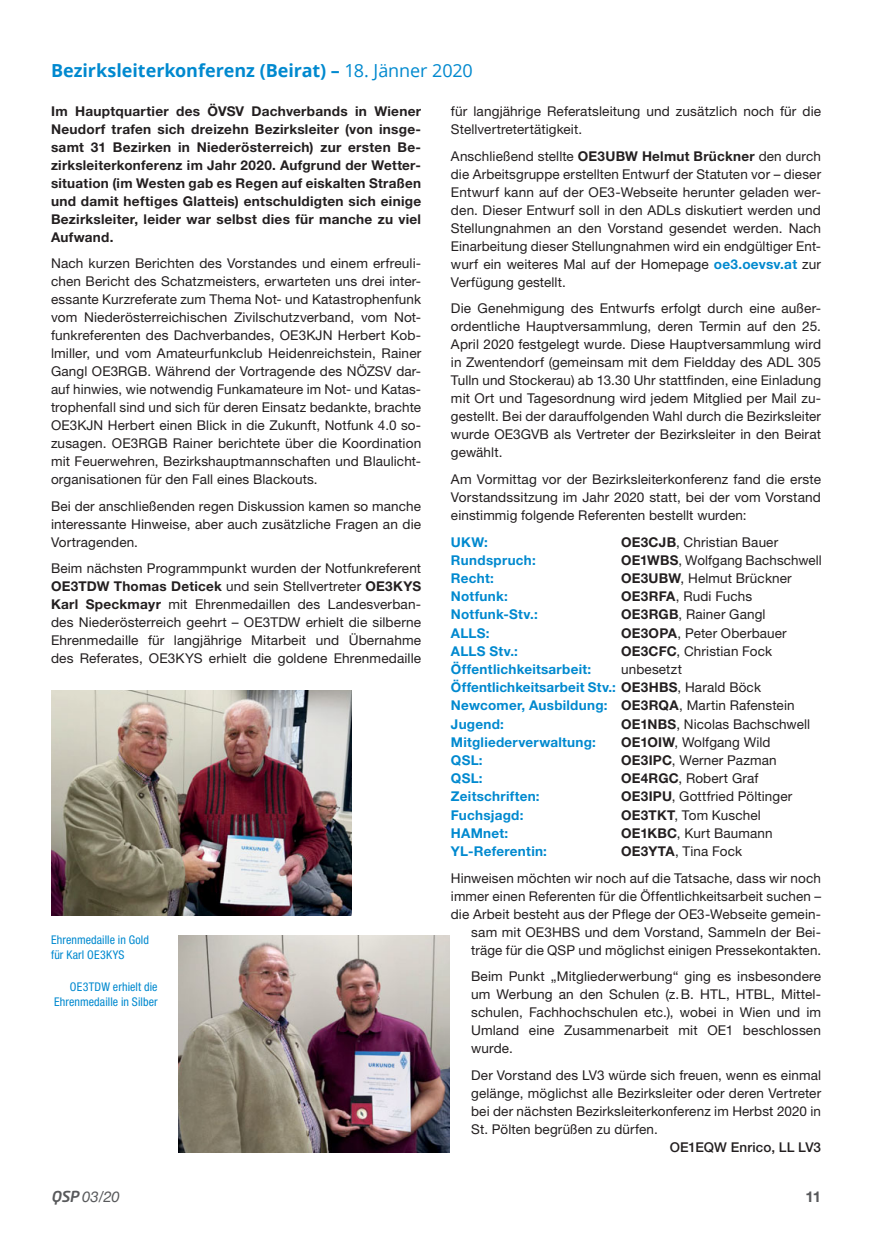
<style>
.page{position:relative;width:872px;height:1233px;background:#fff}
.page>*{position:absolute;margin:0;border:0;box-sizing:border-box;transform-origin:0 0}
.t1{font:700 18px "Open Sans";letter-spacing:-.005em;color:#0089cf}
.t2{font:italic 15px "Helvetica Neue";color:#58595b}
.t3{font:700 15px "Helvetica Neue LT Std";color:#58595b}
.t4{font:13.5px/18px "Helvetica Neue LT Std";letter-spacing:.01em;color:#231f20;text-align:justify}
.t5{font:700 13.5px/18px "Helvetica Neue LT Std";letter-spacing:.02em;color:#231f20;text-align:justify}
.t6{font:700 13.5px/18.1px "Helvetica Neue LT Std";letter-spacing:.02em;color:#0089cf}
.t7{font:500 13.5px "Helvetica Neue LT Pro";letter-spacing:.005em;color:#231f20}
.t8{font:condensed 12px/15px "Helvetica Neue LT Std";letter-spacing:.01em;color:#0089cf}
.s1{font-weight:400}
.s2{font-weight:700}
.s3{font-weight:700;color:#0089cf}
.s4{font-weight:400;color:#231f20}
.s5{color:#231f20}
.s6{font-family:"Neo Tech";font-weight:500}
</style>
<div class="page">
<img style="left:51px;top:690px;width:300px;height:225px">
<img style="left:179px;top:935px;width:271px;height:217px">
<h1 class="t1" style="left:51px;top:58px;width:423px">Bezirksleiterkonferenz (Beirat) – <span class="s1">18. Jänner 2020</span></h1>
<p class="t5" style="left:51px;top:103px;width:371px">Im Hauptquartier des ÖVSV Dachverbands in Wiener Neudorf trafen sich dreizehn Bezirksleiter (von insge&shy;samt 31 Bezirken in Niederösterreich) zur ersten Be&shy;zirksleiterkonferenz im Jahr 2020. Aufgrund der Wetter&shy;situation (im Westen gab es Regen auf eiskalten Straßen und damit heftiges Glatteis) entschuldigten sich einige Bezirksleiter, leider war selbst dies für manche zu viel Aufwand.</p>
<p class="t4" style="left:51px;top:256px;width:372px">Nach kurzen Berichten des Vorstandes und einem erfreuli&shy;chen Bericht des Schatzmeisters, erwarteten uns drei inter&shy;essante Kurzreferate zum Thema Not- und Katastrophenfunk vom Niederösterreichischen Zivilschutzverband, vom Not&shy;funkreferenten des Dachverbandes, OE3KJN Herbert Kob&shy;lmiller, und vom Amateurfunkclub Heidenreichstein, Rainer Gangl OE3RGB. Während der Vortragende des NÖZSV dar&shy;auf hinwies, wie notwendig Funkamateure im Not- und Katas&shy;trophenfall sind und sich für deren Einsatz bedankte, brachte OE3KJN Herbert einen Blick in die Zukunft, Notfunk 4.0 so&shy;zusagen. OE3RGB Rainer berichtete über die Koordination mit Feuerwehren, Bezirkshauptmannschaften und Blaulicht&shy;organisationen für den Fall eines Blackouts.</p>
<p class="t4" style="left:51px;top:498px;width:371px">Bei der anschließenden regen Diskussion kamen so manche interessante Hinweise, aber auch zusätzliche Fragen an die Vortragenden.</p>
<p class="t4" style="left:51px;top:561px;width:371px">Beim nächsten Programmpunkt wurden der Notfunkreferent <span class="s2">OE3TDW Thomas Deticek</span> und sein Stellvertreter <span class="s2">OE3KYS Karl Speckmayr</span> mit Ehrenmedaillen des Landesverban&shy;des Niederösterreich geehrt – OE3TDW erhielt die silberne Ehrenmedaille für langjährige Mitarbeit und Übernahme des Referates, OE3KYS erhielt die goldene Ehrenmedaille</p>
<p class="t4" style="left:451px;top:103px;width:372px">für langjährige Referatsleitung und zusätzlich noch für die<br>Stellvertretertätigkeit.</p>
<p class="t4" style="left:451px;top:148px;width:372px">Anschließend stellte <span class="s2">OE3UBW Helmut Brückner</span> den durch die Arbeitsgruppe erstellten Entwurf der Statuten vor – dieser Entwurf kann auf der OE3-Webseite herunter geladen wer&shy;den. Dieser Entwurf soll in den ADLs diskutiert werden und Stellungnahmen an den Vorstand gesendet werden. Nach Einarbeitung dieser Stellungnahmen wird ein endgültiger Ent&shy;wurf ein weiteres Mal auf der Homepage <span class="s3">oe3.oevsv.at</span> zur Verfügung gestellt.</p>
<p class="t4" style="left:451px;top:301px;width:371px">Die Genehmigung des Entwurfs erfolgt durch eine außer&shy;ordentliche Hauptversammlung, deren Termin auf den 25.<br>April 2020 festgelegt wurde. Diese Hauptversammlung wird in Zwentendorf (gemeinsam mit dem Fieldday des ADL 305<br>Tulln und Stockerau) ab 13.30 Uhr stattfinden, eine Einladung mit Ort und Tagesordnung wird jedem Mitglied per Mail zu&shy;gestellt. Bei der darauffolgenden Wahl durch die Bezirksleiter wurde OE3GVB als Vertreter der Bezirksleiter in den Beirat gewählt.</p>
<p class="t4" style="left:451px;top:471px;width:371px">Am Vormittag vor der Bezirksleiterkonferenz fand die erste Vorstandssitzung im Jahr 2020 statt, bei der vom Vorstand einstimmig folgende Referenten bestellt wurden:</p>
<p class="t6" style="left:451px;top:534px;width:38px">UKW:</p>
<p class="t4" style="left:621px;top:534px;width:159px"><span class="s2">OE3CJB</span>, Christian Bauer</p>
<p class="t6" style="left:451px;top:552px;width:86px">Rundspruch:</p>
<p class="t4" style="left:621px;top:552px;width:202px"><span class="s2">OE1WBS</span>, Wolfgang Bachschwell</p>
<p class="t6" style="left:451px;top:570px;width:44px">Recht:</p>
<p class="t4" style="left:621px;top:570px;width:172px"><span class="s2">OE3UBW</span>, Helmut Brückner</p>
<p class="t6" style="left:451px;top:589px;width:58px">Notfunk:</p>
<p class="t4" style="left:621px;top:589px;width:133px"><span class="s2">OE3RFA</span>, Rudi Fuchs</p>
<p class="t6" style="left:451px;top:607px;width:88px">Notfunk-Stv.:</p>
<p class="t4" style="left:621px;top:607px;width:146px"><span class="s2">OE3RGB</span>, Rainer Gangl</p>
<p class="t6" style="left:451px;top:625px;width:40px">ALLS:</p>
<p class="t4" style="left:621px;top:625px;width:167px"><span class="s2">OE3OPA</span>, Peter Oberbauer</p>
<p class="t6" style="left:451px;top:643px;width:69px">ALLS Stv.:</p>
<p class="t4" style="left:621px;top:643px;width:153px"><span class="s2">OE3CFC</span>, Christian Fock</p>
<p class="t6" style="left:451px;top:661px;width:142px">Öffentlichkeitsarbeit:</p>
<p class="t6" style="left:451px;top:661px;width:345px;text-indent:170px"><span class="s4">unbesetzt<br></span>Öffentlichkeitsarbeit Stv.: <span class="s5">OE3HBS</span><span class="s4">, Harald Böck<br></span>Newcomer, Ausbildung: <span class="s5">OE3RQA</span><span class="s4">, Martin Rafenstein<br></span>Jugend:</p>
<p class="t4" style="left:621px;top:716px;width:190px"><span class="s2">OE1NBS</span>, Nicolas Bachschwell</p>
<p class="t8" style="left:51px;top:933px;width:99px">Ehrenmedaille in Gold für Karl OE3KYS</p>
<p class="t8" style="left:54px;top:980px;width:105px;text-align:right">OE3TDW erhielt die<br>Ehrenmedaille in Silber</p>
<p class="t6" style="left:451px;top:734px;width:146px">Mitgliederverwaltung:</p>
<p class="t4" style="left:621px;top:734px;width:151px"><span class="s2">OE1OIW</span>, Wolfgang Wild</p>
<p class="t6" style="left:451px;top:752px;width:33px">QSL:</p>
<p class="t4" style="left:621px;top:752px;width:157px"><span class="s2">OE3IPC</span>, Werner Pazman</p>
<p class="t6" style="left:451px;top:770px;width:33px">QSL:</p>
<p class="t4" style="left:621px;top:770px;width:139px"><span class="s2">OE4RGC</span>, Robert Graf</p>
<p class="t6" style="left:451px;top:789px;width:90px">Zeitschriften:</p>
<p class="t4" style="left:621px;top:789px;width:173px"><span class="s2">OE3IPU</span>, Gottfried Pöltinger</p>
<p class="t6" style="left:451px;top:807px;width:74px">Fuchsjagd:</p>
<p class="t4" style="left:621px;top:807px;width:141px"><span class="s2">OE3TKT</span>, Tom Kuschel</p>
<p class="t6" style="left:451px;top:825px;width:59px">HAMnet:</p>
<p class="t4" style="left:621px;top:825px;width:153px"><span class="s2">OE1KBC</span>, Kurt Baumann</p>
<p class="t6" style="left:451px;top:843px;width:98px">YL-Referentin:</p>
<p class="t4" style="left:451px;top:839px;width:371px;line-height:26.7px;text-indent:170px"><span class="s2">OE3YTA</span>, Tina Fock<br>Hinweisen möchten wir noch auf die Tatsache, dass wir noch</p>
<p class="t4" style="left:451px;top:888px;width:372px;text-align:right">immer einen Referenten für die Öffentlichkeitsarbeit suchen – die Arbeit besteht aus der Pflege der OE3-Webseite gemein&shy;sam mit OE3HBS und dem Vorstand, Sammeln der Bei&shy;träge für die QSP und möglichst einigen Pressekontakten.</p>
<p class="t4" style="left:471px;top:969px;width:351px">Beim Punkt „Mitgliederwerbung“ ging es insbesondere um Werbung an den Schulen (z. B. HTL, HTBL, Mittel&shy;schulen, Fachhochschulen etc.), wobei in Wien und im Umland eine Zusammenarbeit mit OE1 beschlossen wurde.</p>
<p class="t4" style="left:471px;top:1067px;width:351px">Der Vorstand des LV3 würde sich freuen, wenn es einmal gelänge, möglichst alle Bezirksleiter oder deren Vertreter bei der nächsten Bezirksleiterkonferenz im Herbst 2020 in St. Pölten begrüßen zu dürfen.</p>
<p class="t7" style="left:669px;top:1143px;width:153px">OE1EQW Enrico, LL LV3</p>
<p class="t2" style="left:51px;top:1188px;width:70px"><span class="s6">QSP</span> 03/20</p>
<p class="t3" style="left:805px;top:1192px;width:17px">11</p>
</div>
